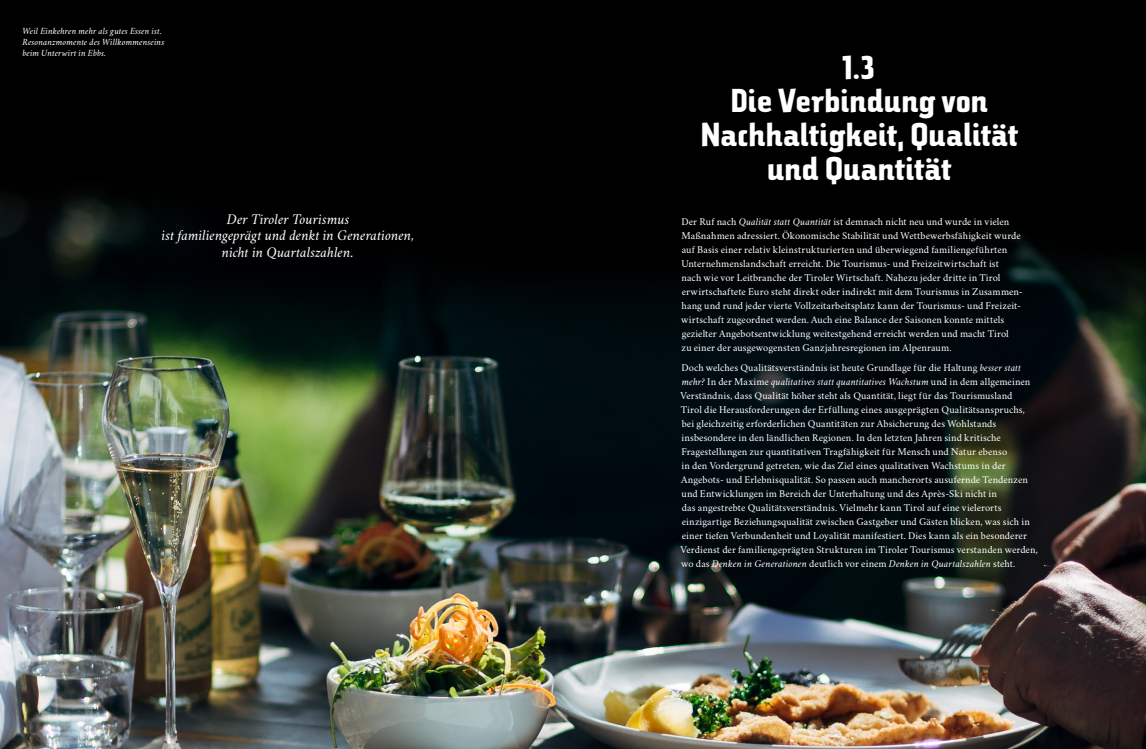
<style>
.page{position:relative;width:1146px;height:749px;background:#fff}
.page>*{position:absolute;margin:0;border:0;box-sizing:border-box;transform-origin:0 0}
.t1{font:33px/33.7px "TW Character Sans Pro";letter-spacing:.01em;color:#fff;text-align:center}
.t2{font:italic 15px/16.8px "Crimson Tirol";color:#fff;text-align:center}
.t3{font:10.5px/14px "Crimson Tirol";letter-spacing:.005em;color:#fff}
.t4{font:italic 9.5px/11.2px "Crimson Tirol";letter-spacing:.01em;color:#fff}
.s1{font-style:italic}
</style>
<div class="page">
<img style="left:0;top:0;width:1145px;height:748px">
<p class="t4" style="left:22px;top:25px;width:143px">Weil Einkehren mehr als gutes Essen ist.<br>Resonanzmomente des Willkommenseins beim Unterwirt in Ebbs.</p>
<h2 class="t2" style="left:161px;top:210px;width:254px">Der Tiroler Tourismus<br>ist familiengeprägt und denkt in Generationen, nicht in Quartalszahlen.</h2>
<h1 class="t1" style="left:700px;top:50px;width:319px">1.3<br>Die Verbindung von<br>Nachhaltigkeit, Qualität und Quantität</h1>
<p class="t3" style="left:681px;top:213px;width:342px">Der Ruf nach <span class="s1">Qualität statt Quantität</span> ist demnach nicht neu und wurde in vielen Maßnahmen adressiert. Ökonomische Stabilität und Wettbewerbsfähigkeit wurde auf Basis einer relativ kleinstrukturierten und überwiegend familiengeführten Unternehmenslandschaft erreicht. Die Tourismus- und Freizeitwirtschaft ist<br>nach wie vor Leitbranche der Tiroler Wirtschaft. Nahezu jeder dritte in Tirol erwirtschaftete Euro steht direkt oder indirekt mit dem Tourismus in Zusammen&shy;hang und rund jeder vierte Vollzeitarbeitsplatz kann der Tourismus- und Freizeit&shy;wirtschaft zugeordnet werden. Auch eine Balance der Saisonen konnte mittels gezielter Angebotsentwicklung weitestgehend erreicht werden und macht Tirol<br>zu einer der ausgewogensten Ganzjahresregionen im Alpenraum.</p>
<p class="t3" style="left:680px;top:359px;width:358px">Doch welches Qualitätsverständnis ist heute Grundlage für die Haltung <span class="s1">besser statt mehr?</span> In der Maxime <span class="s1">qualitatives statt quantitatives Wachstum</span> und in dem allgemeinen Verständnis, dass Qualität höher steht als Quantität, liegt für das Tourismusland<br>Tirol die Herausforderungen der Erfüllung eines ausgeprägten Qualitätsanspruchs, bei gleichzeitig erforderlichen Quantitäten zur Absicherung des Wohlstands insbesondere in den ländlichen Regionen. In den letzten Jahren sind kritische Fragestellungen zur quantitativen Tragfähigkeit für Mensch und Natur ebenso<br>in den Vordergrund getreten, wie das Ziel eines qualitativen Wachstums in der Angebots- und Erlebnisqualität. So passen auch mancherorts ausufernde Tendenzen und Entwicklungen im Bereich der Unterhaltung und des Après-Ski nicht in<br>das angestrebte Qualitätsverständnis. Vielmehr kann Tirol auf eine vielerorts einzigartige Beziehungsqualität zwischen Gastgeber und Gästen blicken, was sich in einer tiefen Verbundenheit und Loyalität manifestiert. Dies kann als ein besonderer Verdienst der familiengeprägten Strukturen im Tiroler Tourismus verstanden werden, wo das <span class="s1">Denken in Generationen</span> deutlich vor einem <span class="s1">Denken in Quartalszahlen</span> steht.</p>
</div>
